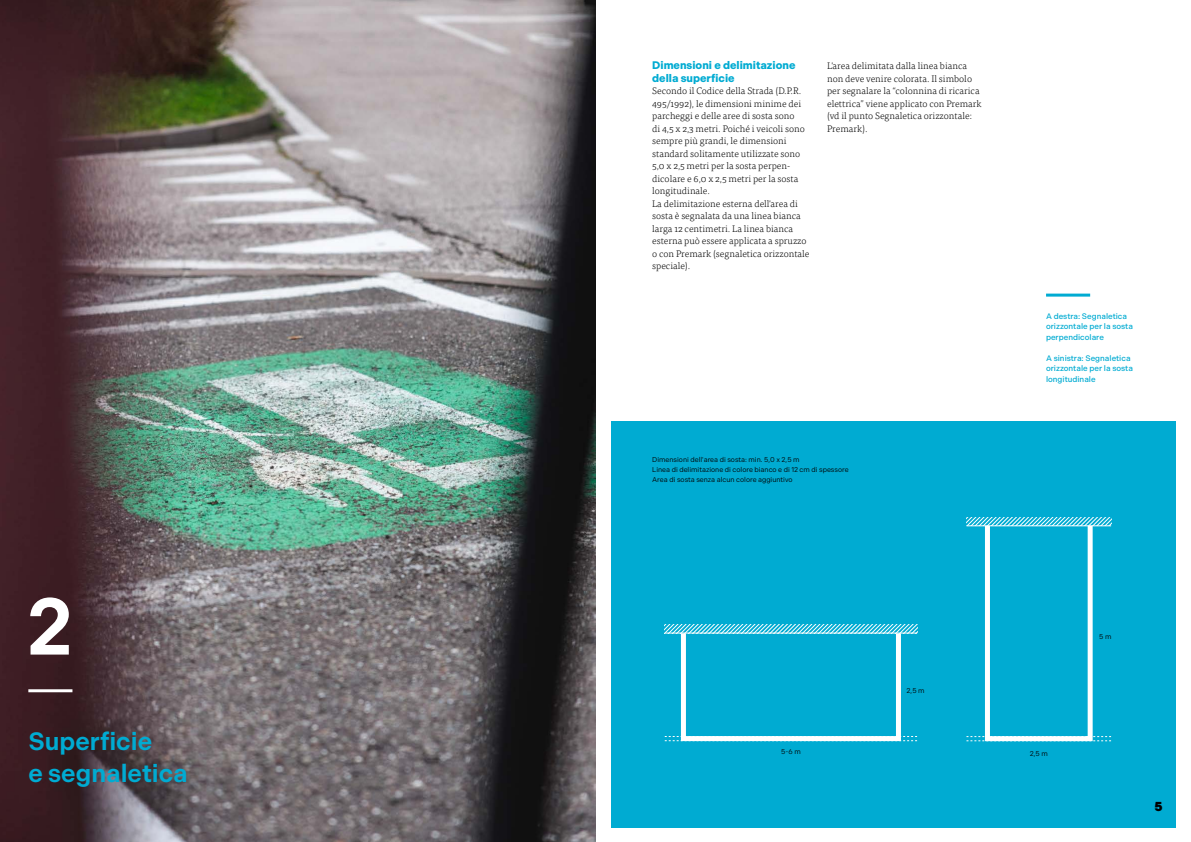
<style>
.page{position:relative;width:1191px;height:842px;background:#fff}
.page>*{position:absolute;margin:0;border:0;box-sizing:border-box;transform-origin:0 0}
.t1{font:600 80px "Indivisible";color:#fff}
.t2{font:600 25px/32px "Indivisible";color:#00abd2}
.t3{font:900 13px "Indivisible";color:#000}
.t4{font:700 11px/12.5px "Indivisible";color:#00abd2}
.t5{font:300 9.5px/12.5px "Tisa Pro";color:#000}
.t6{font:500 8px/10.5px "Indivisible";color:#00abd2}
.t7{font:7px/10px "Indivisible";color:#000}
</style>
<div class="page">
<img style="left:0;top:0;width:595px;height:842px">
<hr style="left:28px;top:689px;width:44px;height:3px;background:#fff">
<div style="left:611px;top:421px;width:564px;height:407px;background:#00abd2"></div>
<hr style="left:1046px;top:294px;width:44px;height:3px;background:#00abd2">
<svg style="left:966px;top:517px;width:145px;height:8px"></svg>
<hr style="left:966px;top:525px;width:145px;height:1px;background:#fff">
<svg style="left:966px;top:736px;width:145px;height:5px"></svg>
<div style="left:985px;top:523px;width:107px;height:218px;border:5px solid #fff"></div>
<div style="left:681px;top:631px;width:220px;height:110px;border:5px solid #fff"></div>
<svg style="left:665px;top:624px;width:252px;height:9px"></svg>
<hr style="left:665px;top:633px;width:252px;height:1px;background:#fff">
<svg style="left:665px;top:736px;width:252px;height:5px"></svg>
<h1 class="t1" style="left:26px;top:580px;width:48px">2</h1>
<h2 class="t2" style="left:28px;top:725px;width:161px">Superficie<br>e segnaletica</h2>
<p class="t4" style="left:652px;top:59px;width:145px">Dimensioni e delimitazione della superficie</p>
<p class="t5" style="left:652px;top:84px;width:159px">Secondo il Codice della Strada (D.P.R.<br>495/1992), le dimensioni minime dei parcheggi e delle aree di sosta sono<br>di 4,5 x 2,3 metri. Poiché i veicoli sono sempre più grandi, le dimensioni standard solitamente utilizzate sono 5,0 x 2,5 metri per la sosta perpen&shy;dicolare e 6,0 x 2,5 metri per la sosta longitudinale.<br>La delimitazione esterna dell'area di sosta è segnalata da una linea bianca larga 12 centimetri. La linea bianca esterna può essere applicata a spruzzo o con Premark (segnaletica orizzontale speciale).</p>
<p class="t5" style="left:827px;top:59px;width:156px">L'area delimitata dalla linea bianca non deve venire colorata. Il simbolo per segnalare la “colonnina di ricarica elettrica” viene applicato con Premark (vd il punto Segnaletica orizzontale:<br>Premark).</p>
<p class="t7" style="left:652px;top:455px;width:198px">Dimensioni dell'area di sosta: min. 5,0 x 2,5 m<br>Linea di delimitazione di colore bianco e di 12 cm di spessore<br>Area di sosta senza alcun colore aggiuntivo</p>
<p class="t6" style="left:1046px;top:311px;width:88px">A destra: Segnaletica orizzontale per la sosta perpendicolare</p>
<p class="t6" style="left:1046px;top:353px;width:88px">A sinistra: Segnaletica orizzontale per la sosta longitudinale</p>
<p class="t7" style="left:781px;top:746px;width:21px">5-6 m</p>
<p class="t7" style="left:906px;top:685px;width:19px">2,5 m</p>
<p class="t7" style="left:1029px;top:748px;width:19px">2,5 m</p>
<p class="t7" style="left:1099px;top:631px;width:14px">5 m</p>
<h3 class="t3" style="left:1154px;top:799px;width:10px">5</h3>
</div>
